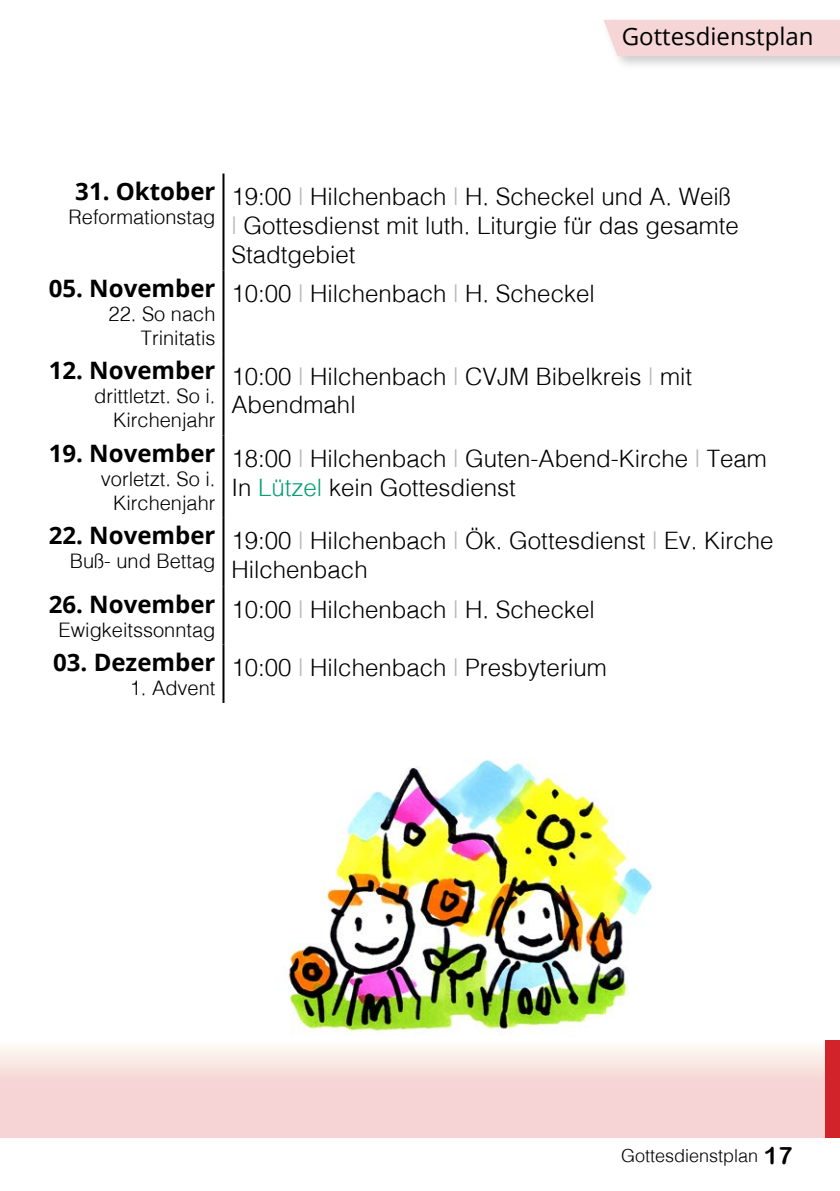
<style>
.page{position:relative;width:840px;height:1191px;background:#fff}
.page>*{position:absolute;margin:0;border:0;box-sizing:border-box;transform-origin:0 0}
.t1{font:300 24px/28.8px "Helv";color:#000}
.t2{font:700 24px "Open Sans";color:#000}
.t3{font:24px "Open Sans";color:#000}
.t4{font:300 20px/24px "Helv";color:#000;text-align:right}
.t5{font:300 18px "Helv";color:#000}
.s1{color:#b6b8ba}
.s2{color:#069f73}
.s3{font-family:"Arial Rounded MT Bold";font-weight:400;font-size:24px}
</style>
<div class="page">
<div style="left:0;top:1040px;width:839px;height:98px;background:linear-gradient(to bottom,#fbf1ec,#f4c9cd)"></div>
<div style="left:824px;top:1040px;width:15px;height:98px;background:#d2232a"></div>
<div style="left:600px;top:16px;width:239px;height:55px;background:#000;opacity:.2"></div>
<div style="left:603px;top:20px;width:236px;height:36px;background:#f5d5d5"></div>
<hr style="left:222px;top:173px;width:2px;height:98px;background:#000">
<hr style="left:222px;top:271px;width:2px;height:82px;background:#000">
<hr style="left:222px;top:353px;width:2px;height:82px;background:#000">
<hr style="left:222px;top:435px;width:2px;height:83px;background:#000">
<hr style="left:222px;top:518px;width:2px;height:68px;background:#000">
<hr style="left:222px;top:586px;width:2px;height:58px;background:#000">
<hr style="left:222px;top:644px;width:2px;height:59px;background:#000">
<img style="left:287px;top:760px;width:366px;height:275px">
<p class="t3" style="left:621px;top:20px;width:193px">Gottesdienstplan</p>
<p class="t2" style="left:75px;top:174px;width:142px">31. Oktober</p>
<p class="t4" style="left:69px;top:204px;width:148px">Reformationstag</p>
<p class="t2" style="left:49px;top:271px;width:168px">05. November</p>
<p class="t4" style="left:109px;top:301px;width:108px">22. So nach<br>Trinitatis</p>
<p class="t2" style="left:49px;top:354px;width:168px">12. November</p>
<p class="t4" style="left:94px;top:384px;width:123px">drittletzt. So i.<br>Kirchenjahr</p>
<p class="t2" style="left:49px;top:436px;width:168px">19. November</p>
<p class="t4" style="left:101px;top:466px;width:116px">vorletzt. So i.<br>Kirchenjahr</p>
<p class="t2" style="left:49px;top:518px;width:168px">22. November</p>
<p class="t4" style="left:70px;top:548px;width:147px">Buß- und Bettag</p>
<p class="t2" style="left:49px;top:587px;width:168px">26. November</p>
<p class="t4" style="left:59px;top:617px;width:158px">Ewigkeitssonntag</p>
<p class="t2" style="left:53px;top:645px;width:164px">03. Dezember</p>
<p class="t4" style="left:130px;top:675px;width:87px">1. Advent</p>
<p class="t1" style="left:231px;top:181px;width:508px">19:00 <span class="s1">|</span> Hilchenbach <span class="s1">|</span> H. Scheckel und A. Weiß <span class="s1">|</span> Gottesdienst mit luth. Liturgie für das gesamte<br>Stadtgebiet</p>
<p class="t1" style="left:231px;top:278px;width:364px">10:00 <span class="s1">|</span> Hilchenbach <span class="s1">|</span> H. Scheckel</p>
<p class="t1" style="left:231px;top:361px;width:462px">10:00 <span class="s1">|</span> Hilchenbach <span class="s1">|</span> CVJM Bibelkreis <span class="s1">|</span> mit<br>Abendmahl</p>
<p class="t1" style="left:231px;top:443px;width:536px">18:00 <span class="s1">|</span> Hilchenbach <span class="s1">|</span> Guten-Abend-Kirche <span class="s1">|</span> Team<br>In <span class="s2">Lützel</span> kein Gottesdienst</p>
<p class="t1" style="left:231px;top:526px;width:543px">19:00 <span class="s1">|</span> Hilchenbach <span class="s1">|</span> Ök. Gottesdienst <span class="s1">|</span> Ev. Kirche<br>Hilchenbach</p>
<p class="t1" style="left:231px;top:594px;width:364px">10:00 <span class="s1">|</span> Hilchenbach <span class="s1">|</span> H. Scheckel</p>
<p class="t1" style="left:231px;top:652px;width:376px">10:00 <span class="s1">|</span> Hilchenbach <span class="s1">|</span> Presbyterium</p>
<p class="t5" style="left:620px;top:1144px;width:173px">Gottesdienstplan <span class="s3">17</span></p>
</div>
